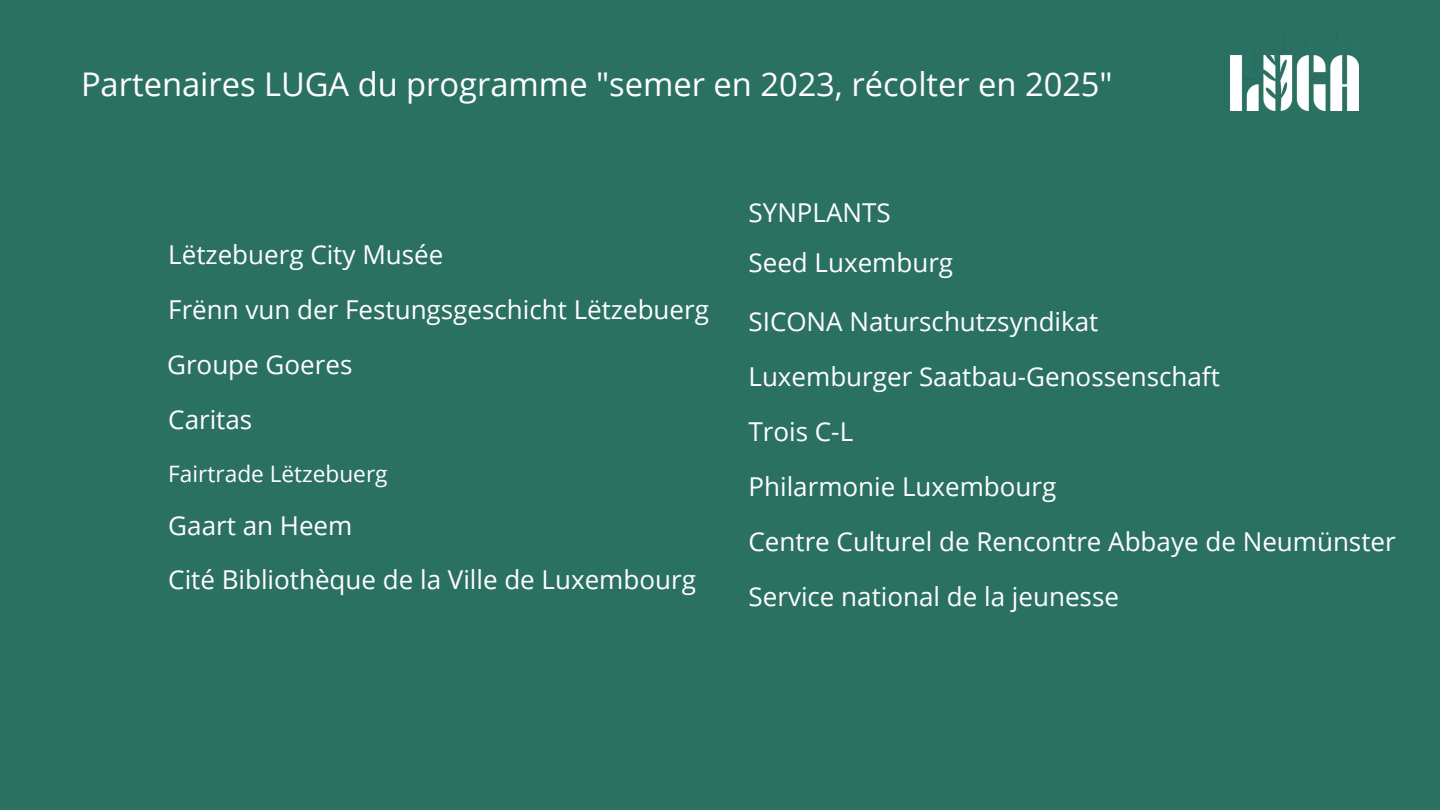
<style>
.page{position:relative;width:1440px;height:810px;background:#2b7162}
.page>*{position:absolute;margin:0;border:0;box-sizing:border-box;transform-origin:0 0}
.t1{font:32.7px "Open Sans";color:#fff}
.t2{font:26px "Open Sans";color:#fff}
.t3{font:22.7px "Open Sans";color:#fff}
</style>
<div class="page">
<img style="left:1263px;top:31px;width:89px;height:25px">
<img style="left:1231px;top:56px;width:128px;height:54px">
<p class="t1" style="left:81px;top:61px;width:1033px">Partenaires LUGA du programme "semer en 2023, récolter en 2025"</p>
<p class="t2" style="left:168px;top:237px;width:277px">Lëtzebuerg City Musée</p>
<p class="t2" style="left:168px;top:292px;width:542px">Frënn vun der Festungsgeschicht Lëtzebuerg</p>
<p class="t2" style="left:167px;top:346px;width:187px">Groupe Goeres</p>
<p class="t2" style="left:168px;top:401px;width:86px">Caritas</p>
<p class="t3" style="left:168px;top:458px;width:221px">Fairtrade Lëtzebuerg</p>
<p class="t2" style="left:168px;top:507px;width:186px">Gaart an Heem</p>
<p class="t2" style="left:168px;top:562px;width:529px">Cité Bibliothèque de la Ville de Luxembourg</p>
<p class="t2" style="left:749px;top:194px;width:144px">SYNPLANTS</p>
<p class="t2" style="left:749px;top:244px;width:206px">Seed Luxemburg</p>
<p class="t2" style="left:749px;top:304px;width:351px">SICONA Naturschutzsyndikat</p>
<p class="t2" style="left:749px;top:359px;width:473px">Luxemburger Saatbau-Genossenschaft</p>
<p class="t2" style="left:748px;top:413px;width:106px">Trois C-L</p>
<p class="t2" style="left:749px;top:468px;width:309px">Philarmonie Luxembourg</p>
<p class="t2" style="left:749px;top:523px;width:649px">Centre Culturel de Rencontre Abbaye de Neumünster</p>
<p class="t2" style="left:749px;top:578px;width:372px">Service national de la jeunesse</p>
</div>
